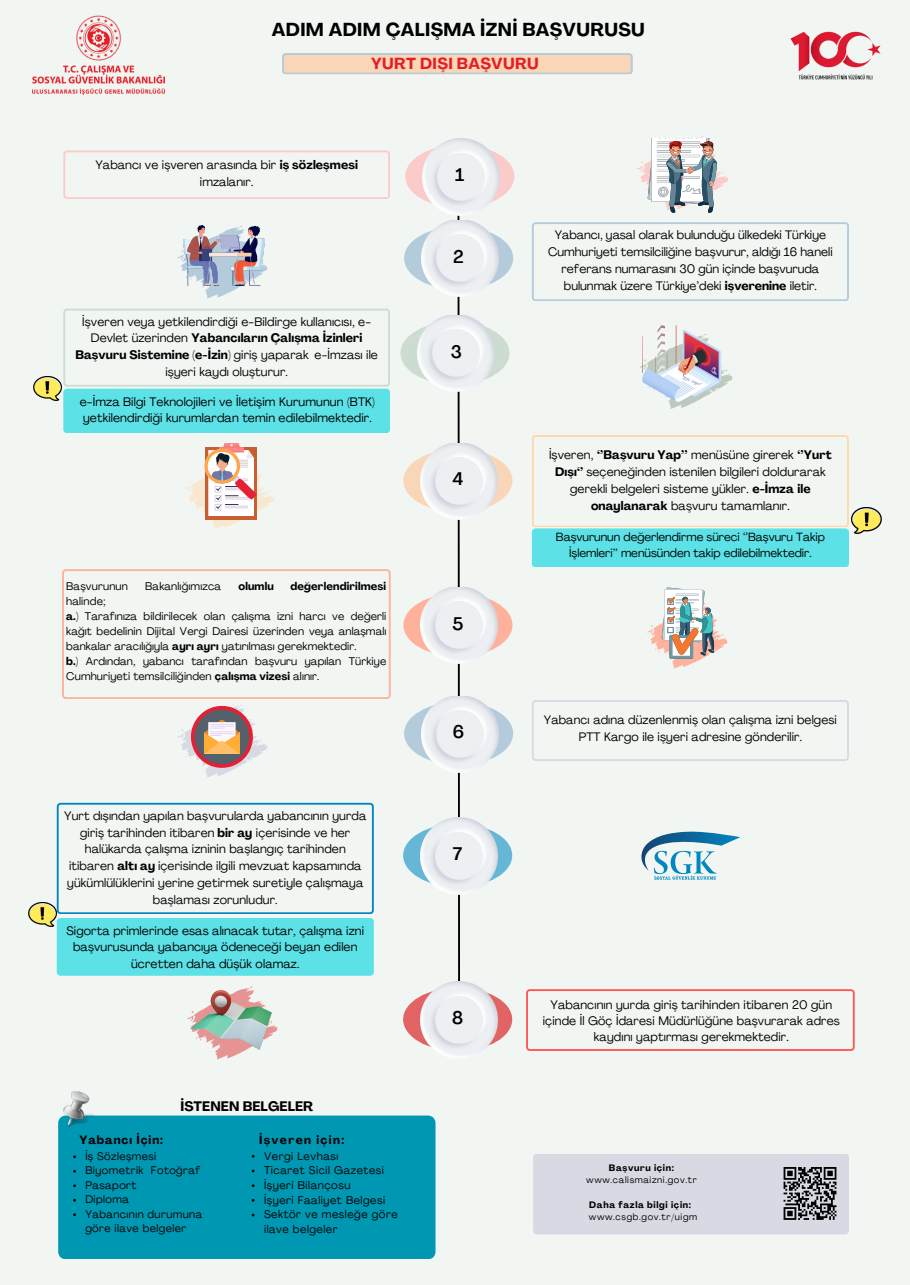
<style>
.page{position:relative;width:910px;height:1285px;background:#fff}
.page>*{position:absolute;margin:0;border:0;box-sizing:border-box;transform-origin:0 0}
.t1{font:700 18.5px "Agrandir";letter-spacing:.02em;color:#000}
.t2{font:500 18px "Agrandir";color:#000}
.t3{font:700 15.75px "Agrandir";letter-spacing:.02em;color:#e31f26}
.t4{font:700 13.5px "Agrandir";letter-spacing:.01em;color:#000}
.t5{font:12.25px/17px "Agrandir";letter-spacing:.01em;color:#000;text-align:center}
.t6{font:11.75px/15.8px "Agrandir";color:#000;text-align:center}
.t7{font:700 11.75px "Agrandir";letter-spacing:.075em;color:#000}
.t8{font:700 11.75px "Agrandir";letter-spacing:.115em;color:#000}
.t9{font:11px/15px "Agrandir";letter-spacing:.01em;color:#000}
.t10{font:11px/14.8px "Agrandir";letter-spacing:.05em;color:#000}
.t11{font:700 11px "Agrandir";letter-spacing:.015em;color:#000}
.t12{font:10.75px/14.5px "Agrandir";letter-spacing:.04em;color:#000}
.t13{font:9.25px "Agrandir";letter-spacing:.07em;color:#000}
.t14{font:700 9.25px "Agrandir";letter-spacing:.07em;color:#000}
.s1{font-weight:700}
</style>
<div class="page">
<div style="left:0;top:0;width:909px;height:1284px;background:#f2f6f3"></div>
<svg style="left:282px;top:53px;width:350px;height:21px;background:#eed4bd"></svg>
<div style="left:533px;top:1153px;width:315px;height:81px;background:#d7dae3;border-radius:4px"></div>
<hr style="left:457px;top:145px;width:3px;height:912px;background:#000">
<svg style="left:532px;top:700px;width:316px;height:60px"></svg>
<div style="left:404px;top:701px;width:109px;height:64px;background:#b4cbdb;border-radius:50%"></div>
<img style="left:421px;top:696px;width:77px;height:76px">
<div style="left:403px;top:593px;width:109px;height:63px;background:#ffb19c;border-radius:50%"></div>
<img style="left:420px;top:587px;width:77px;height:76px">
<svg style="left:62px;top:569px;width:328px;height:208px"></svg>
<svg style="left:647px;top:587px;width:81px;height:82px"></svg>
<svg style="left:526px;top:989px;width:328px;height:61px"></svg>
<svg style="left:403px;top:823px;width:109px;height:64px"></svg>
<img style="left:420px;top:818px;width:77px;height:76px">
<svg style="left:641px;top:831px;width:99px;height:48px"></svg>
<div style="left:57px;top:917px;width:317px;height:58px;background:#5ce1e6;border-radius:4px"></div>
<div style="left:58px;top:1115px;width:377px;height:144px;background:#0097b2"></div>
<img style="left:63px;top:1091px;width:32px;height:36px">
<svg style="left:57px;top:802px;width:317px;height:111px"></svg>
<div style="left:403px;top:987px;width:109px;height:64px;background:#e16363;border-radius:50%"></div>
<img style="left:420px;top:981px;width:77px;height:76px">
<img style="left:29px;top:902px;width:28px;height:24px">
<svg style="left:783px;top:1167px;width:54px;height:53px"></svg>
<svg style="left:63px;top:150px;width:327px;height:49px"></svg>
<div style="left:405px;top:145px;width:109px;height:63px;background:#fbcbc9;border-radius:50%"></div>
<img style="left:422px;top:139px;width:77px;height:76px">
<svg style="left:532px;top:136px;width:316px;height:165px"></svg>
<div style="left:404px;top:226px;width:109px;height:64px;background:#b4cbdb;border-radius:50%"></div>
<img style="left:421px;top:221px;width:77px;height:76px">
<svg style="left:63px;top:225px;width:327px;height:161px"></svg>
<div style="left:400px;top:321px;width:109px;height:64px;background:#cddcd0;border-radius:50%"></div>
<img style="left:417px;top:315px;width:77px;height:77px">
<div style="left:63px;top:388px;width:327px;height:45px;background:#5ce1e6;border-radius:4px"></div>
<img style="left:33px;top:376px;width:28px;height:25px">
<div style="left:532px;top:528px;width:316px;height:39px;background:#5ce1e6;border-radius:4px"></div>
<svg style="left:532px;top:435px;width:316px;height:92px"></svg>
<img style="left:851px;top:507px;width:30px;height:26px">
<div style="left:403px;top:449px;width:109px;height:63px;background:#fad6b8;border-radius:50%"></div>
<img style="left:420px;top:443px;width:77px;height:76px">
<svg style="left:185px;top:443px;width:89px;height:86px"></svg>
<svg style="left:670px;top:374px;width:63px;height:35px"></svg>
<img style="left:640px;top:325px;width:88px;height:80px">
<img style="left:790px;top:31px;width:91px;height:49px">
<img style="left:32px;top:15px;width:133px;height:80px">
<svg style="left:187px;top:986px;width:91px;height:73px"></svg>
<img style="left:190px;top:990px;width:81px;height:59px">
<p class="t1" style="left:272px;top:22px;width:374px">ADIM ADIM ÇALIŞMA İZNİ BAŞVURUSU</p>
<h1 class="t3" style="left:371px;top:58px;width:169px">YURT DIŞI BAŞVURU</h1>
<p class="t5" style="left:95px;top:158px;width:264px">Yabancı ve işveren arasında bir <span class="s1">iş sözleşmesi </span>imzalanır.</p>
<p class="t2" style="left:455px;top:167px;width:11px">1</p>
<p class="t5" style="left:75px;top:314px;width:304px">İşveren veya yetkilendirdiği e-Bildirge kullanıcısı, e-Devlet üzerinden <span class="s1">Yabancıların Çalışma İzinleri Başvuru Sistemine (e-İzin)</span> giriş yaparak e-İmzası ile işyeri kaydı oluşturur.</p>
<p class="t5" style="left:80px;top:394px;width:296px;line-height:16.2px;text-align:left">e-İmza Bilgi Teknolojileri ve İletişim Kurumunun (BTK) yetkilendirdiği kurumlardan temin edilebilmektedir.</p>
<p class="t9" style="left:66px;top:579px;width:63px">Başvurunun</p>
<p class="t9" style="left:145px;top:579px;width:77px">Bakanlığımızca</p>
<p class="t11" style="left:238px;top:581px;width:37px">olumlu</p>
<p class="t11" style="left:290px;top:581px;width:97px">değerlendirilmesi</p>
<p class="t9" style="left:66px;top:594px;width:321px">halinde;<br><span class="s1">a.)</span> Tarafınıza bildirilecek olan çalışma izni harcı ve değerli kağıt bedelinin Dijital Vergi Dairesi üzerinden veya anlaşmalı bankalar aracılığıyla <span class="s1">ayrı ayrı</span> yatırılması gerekmektedir.<br><span class="s1">b.)</span> Ardından, yabancı tarafından başvuru yapılan Türkiye Cumhuriyeti temsilciliğinden <span class="s1">çalışma vizesi</span> alınır.</p>
<p class="t2" style="left:453px;top:249px;width:12px">2</p>
<p class="t2" style="left:451px;top:344px;width:13px">3</p>
<p class="t2" style="left:452px;top:472px;width:12px">4</p>
<p class="t2" style="left:452px;top:616px;width:12px">5</p>
<h5 class="t5" style="left:548px;top:227px;width:286px">Yabancı, yasal olarak bulunduğu ülkedeki Türkiye Cumhuriyeti temsilciliğine başvurur, aldığı 16 haneli referans numarasını 30 gün içinde başvuruda bulunmak üzere Türkiye’deki <span class="s1">işverenine</span> iletir.</h5>
<p class="t5" style="left:549px;top:448px;width:284px">İşveren, <span class="s1">‘’Başvuru Yap’’</span> menüsüne girerek <span class="s1">‘’Yurt Dışı‘’</span> seçeneğinden istenilen bilgileri doldurarak gerekli belgeleri sisteme yükler. <span class="s1">e-İmza ile onaylanarak</span> başvuru tamamlanır.</p>
<p class="t6" style="left:556px;top:530px;width:270px">Başvurunun değerlendirme süreci ‘’Başvuru Takip<br>İşlemleri’’ menüsünden takip edilebilmektedir.</p>
<p class="t5" style="left:64px;top:808px;width:304px">Yurt dışından yapılan başvurularda yabancının yurda giriş tarihinden itibaren <span class="s1">bir ay</span> içerisinde ve her halükarda çalışma izninin başlangıç tarihinden itibaren <span class="s1">altı ay</span> içerisinde ilgili mevzuat kapsamında yükümlülüklerini yerine getirmek suretiyle çalışmaya başlaması zorunludur.</p>
<p class="t5" style="left:66px;top:923px;width:299px;line-height:16.2px">Sigorta primlerinde esas alınacak tutar, çalışma izni başvurusunda yabancıya ödeneceği beyan edilen ücretten daha düşük olamaz.</p>
<p class="t4" style="left:180px;top:1100px;width:134px">İSTENEN BELGELER</p>
<p class="t7" style="left:80px;top:1135px;width:85px">Yabancı İçin:</p>
<p class="t8" style="left:259px;top:1135px;width:87px">İşveren için:</p>
<p class="t12" style="left:85px;top:1149px;width:73px">İş Sözleşmesi</p>
<p class="t12" style="left:85px;top:1164px;width:116px">Biyometrik Fotoğraf</p>
<h5 class="t12" style="left:85px;top:1178px;width:53px">Pasaport</h5>
<p class="t12" style="left:85px;top:1193px;width:45px">Diploma</p>
<p class="t12" style="left:85px;top:1207px;width:118px">Yabancının durumuna göre ilave belgeler</p>
<p class="t10" style="left:264px;top:1149px;width:76px">Vergi Levhası</p>
<p class="t10" style="left:264px;top:1164px;width:121px">Ticaret Sicil Gazetesi</p>
<h5 class="t10" style="left:264px;top:1178px;width:88px">İşyeri Bilançosu</h5>
<p class="t10" style="left:264px;top:1193px;width:123px">İşyeri Faaliyet Belgesi</p>
<h3 class="t10" style="left:264px;top:1208px;width:135px">Sektör ve mesleğe göre ilave belgeler</h3>
<p class="t5" style="left:543px;top:713px;width:294px">Yabancı adına düzenlenmiş olan çalışma izni belgesi</p>
<h5 class="t2" style="left:453px;top:724px;width:13px">6</h5>
<p class="t5" style="left:578px;top:729px;width:225px">PTT Kargo ile işyeri adresine gönderilir.</p>
<p class="t2" style="left:453px;top:846px;width:11px">7</p>
<h5 class="t2" style="left:452px;top:1010px;width:12px">8</h5>
<p class="t5" style="left:542px;top:997px;width:299px;line-height:16.2px">Yabancının yurda giriş tarihinden itibaren 20 gün içinde İl Göç İdaresi Müdürlüğüne başvurarak adres kaydını yaptırması gerekmektedir.</p>
<p class="t14" style="left:609px;top:1163px;width:67px">Başvuru için:</p>
<p class="t13" style="left:586px;top:1176px;width:112px">www.calismaizni.gov.tr</p>
<h5 class="t14" style="left:589px;top:1200px;width:103px">Daha fazla bilgi için:</h5>
<h5 class="t13" style="left:588px;top:1212px;width:110px">www.csgb.gov.tr/uigm</h5>
</div>
